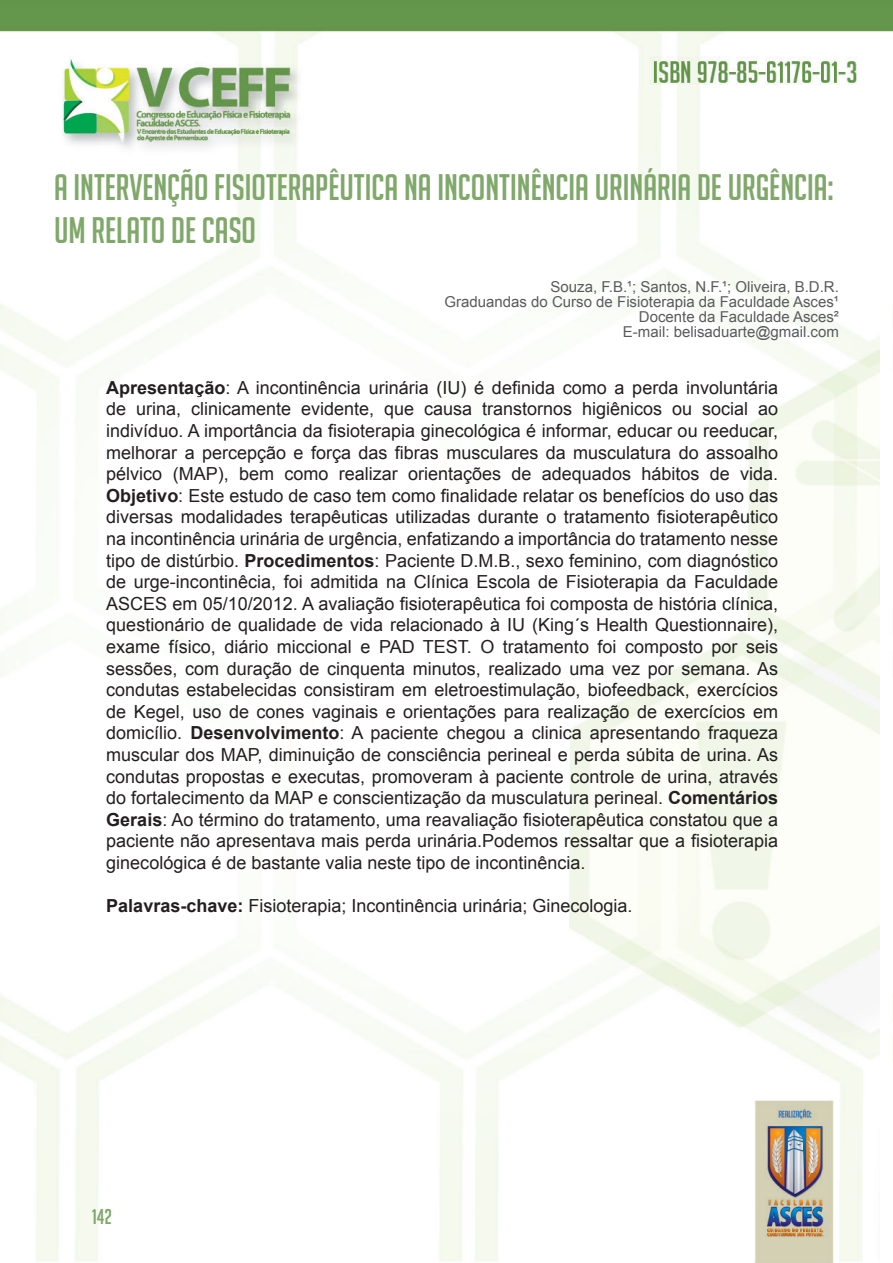
<style>
.page{position:relative;width:893px;height:1263px;background:#fff}
.page>*{position:absolute;margin:0;border:0;box-sizing:border-box;transform-origin:0 0}
.t1{font:36px/43.2px "Big Noodle Titling";color:#7fa86a}
.t2{font:21px "Big Noodle Titling";color:#7fa86a}
.t3{font:18px/21.6px "Arial";color:#231f20;text-align:justify}
.t4{font:15px "Arial";color:#5a5a5d}
.s1{font-weight:700}
</style>
<div class="page">
<img style="left:0;top:0;width:880px;height:1263px">
<img style="left:880px;top:0;width:13px;height:1060px">
<p class="t1" style="left:54px;top:166px;width:781px">A INTERVENÇÃO FISIOTERAPÊUTICA NA INCONTINÊNCIA URINÁRIA DE URGÊNCIA:<br>UM RELATO DE CASO</p>
<p class="t4" style="left:550px;top:277px;width:290px">Souza, F.B.¹; Santos, N.F.¹; Oliveira, B.D.R.</p>
<p class="t4" style="left:445px;top:292px;width:396px">Graduandas do Curso de Fisioterapia da Faculdade Asces¹</p>
<p class="t4" style="left:639px;top:307px;width:202px">Docente da Faculdade Asces²</p>
<p class="t4" style="left:623px;top:322px;width:218px">E-mail: belisaduarte@gmail.com</p>
<p class="t3" style="left:106px;top:377px;width:673px"><span class="s1">Apresentação</span>: A incontinência urinária (IU) é definida como a perda involuntária de urina, clinicamente evidente, que causa transtornos higiênicos ou social ao indivíduo. A importância da fisioterapia ginecológica é informar, educar ou reeducar, melhorar a percepção e força das fibras musculares da musculatura do assoalho pélvico (MAP), bem como realizar orientações de adequados hábitos de vida.<br><span class="s1">Objetivo</span>: Este estudo de caso tem como finalidade relatar os benefícios do uso das diversas modalidades terapêuticas utilizadas durante o tratamento fisioterapêutico na incontinência urinária de urgência, enfatizando a importância do tratamento nesse tipo de distúrbio. <span class="s1">Procedimentos</span>: Paciente D.M.B., sexo feminino, com diagnóstico de urge-incontinêcia, foi admitida na Clínica Escola de Fisioterapia da Faculdade ASCES em 05/10/2012. A avaliação fisioterapêutica foi composta de história clínica, questionário de qualidade de vida relacionado à IU (King´s Health Questionnaire), exame físico, diário miccional e PAD TEST. O tratamento foi composto por seis sessões, com duração de cinquenta minutos, realizado uma vez por semana. As condutas estabelecidas consistiram em eletroestimulação, biofeedback, exercícios de Kegel, uso de cones vaginais e orientações para realização de exercícios em domicílio. <span class="s1">Desenvolvimento</span>: A paciente chegou a clinica apresentando fraqueza muscular dos MAP, diminuição de consciência perineal e perda súbita de urina. As condutas propostas e executas, promoveram à paciente controle de urina, através do fortalecimento da MAP e conscientização da musculatura perineal. <span class="s1">Comentários Gerais</span>: Ao término do tratamento, uma reavaliação fisioterapêutica constatou que a paciente não apresentava mais perda urinária.Podemos ressaltar que a fisioterapia ginecológica é de bastante valia neste tipo de incontinência.</p>
<p class="t3" style="left:106px;top:895px;width:528px"><span class="s1">Palavras-chave:</span> Fisioterapia; Incontinência urinária; Ginecologia.</p>
<p class="t2" style="left:92px;top:1205px;width:22px">142</p>
</div>
